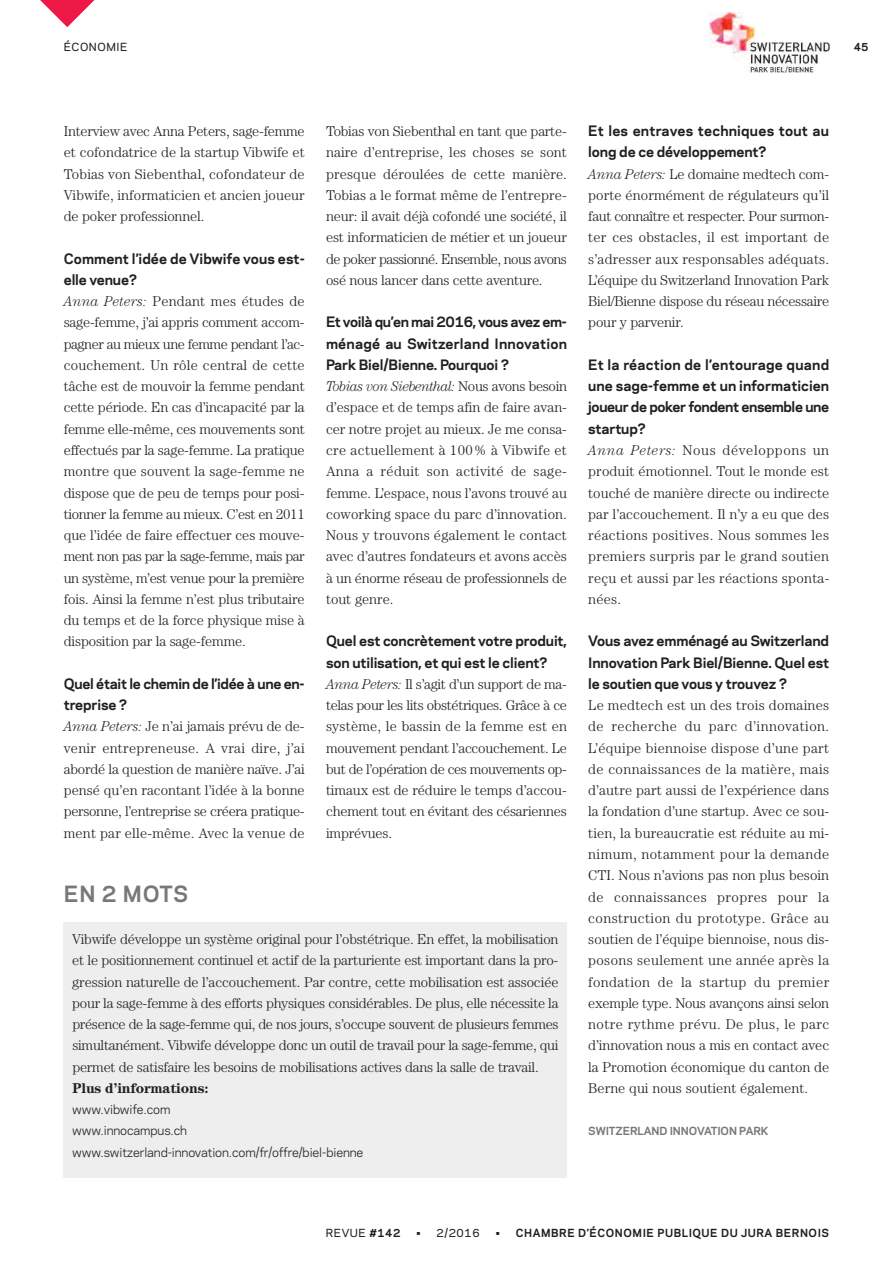
<style>
.page{position:relative;width:893px;height:1263px;background:#fff}
.page>*{position:absolute;margin:0;border:0;box-sizing:border-box;transform-origin:0 0}
.t1{font:700 21px "Galaxie Polaris";letter-spacing:.025em;color:#76787b}
.t2{font:300 14.25px/21.3px "Century";letter-spacing:-.01em;color:#231f20;text-align:justify}
.t3{font:700 14.25px "Century";letter-spacing:-.01em;color:#231f20}
.t4{font:700 13.5px/21.3px "Galaxie Polaris";letter-spacing:-.01em;color:#231f20}
.t5{font:12px/21.3px "Galaxie Polaris";letter-spacing:-.01em;color:#231f20}
.t6{font:700 10.5px "Galaxie Polaris";letter-spacing:.05em;color:#231f20}
.t7{font:700 10.5px "Galaxie Polaris";letter-spacing:-.01em;color:#76787b}
.t8{font:500 10.5px "Galaxie Polaris";letter-spacing:.05em;color:#231f20}
.s1{font-style:italic}
.s2{font-weight:700}
.s3{font-weight:500}
</style>
<div class="page">
<div style="left:64px;top:923px;width:503px;height:255px;background:#eeeeef"></div>
<img style="left:709px;top:13px;width:120px;height:59px">
<p class="t8" style="left:64px;top:43px;width:65px">ÉCONOMIE</p>
<p class="t6" style="left:854px;top:43px;width:16px">45</p>
<p class="t2" style="left:64px;top:122px;width:242px">Interview avec Anna Peters, sage-femme et cofondatrice de la startup Vibwife et Tobias von Siebenthal, cofondateur de Vibwife, informaticien et ancien joueur de poker professionnel.</p>
<p class="t4" style="left:64px;top:249px;width:242px">Comment l’idée de Vibwife vous est&shy;elle venue?</p>
<p class="t2" style="left:64px;top:292px;width:242px"><span class="s1">Anna Peters:</span> Pendant mes études de sage-femme, j’ai appris comment accom&shy;pagner au mieux une femme pendant l’ac&shy;couchement. Un rôle central de cette tâche est de mouvoir la femme pendant cette période. En cas d’incapacité par la femme elle-même, ces mouvements sont effectués par la sage-femme. La pratique montre que souvent la sage-femme ne dispose que de peu de temps pour posi&shy;tionner la femme au mieux. C’est en 2011 que l’idée de faire effectuer ces mouve&shy;ment non pas par la sage-femme, mais par un système, m’est venue pour la première fois. Ainsi la femme n’est plus tributaire du temps et de la force physique mise à disposition par la sage-femme.</p>
<p class="t4" style="left:64px;top:674px;width:242px">Quel était le chemin de l’idée à une en&shy;treprise ?</p>
<p class="t2" style="left:64px;top:717px;width:242px"><span class="s1">Anna Peters:</span> Je n’ai jamais prévu de de&shy;venir entrepreneuse. A vrai dire, j’ai abordé la question de manière naïve. J’ai pensé qu’en racontant l’idée à la bonne personne, l’entreprise se créera pratique&shy;ment par elle-même. Avec la venue de</p>
<p class="t2" style="left:326px;top:122px;width:242px">Tobias von Siebenthal en tant que parte&shy;naire d’entreprise, les choses se sont presque déroulées de cette manière.<br>Tobias a le format même de l’entrepre&shy;neur: il avait déjà cofondé une société, il est informaticien de métier et un joueur de poker passionné. Ensemble, nous avons osé nous lancer dans cette aventure.</p>
<p class="t4" style="left:326px;top:313px;width:242px;text-align:justify">Et voilà qu’en mai 2016, vous avez em&shy;ménagé au Switzerland Innovation Park Biel/Bienne. Pourquoi ?</p>
<p class="t2" style="left:326px;top:377px;width:242px"><span class="s1">Tobias von Siebenthal:</span> Nous avons besoin d’espace et de temps afin de faire avan&shy;cer notre projet au mieux. Je me consa&shy;cre actuellement à 100 % à Vibwife et Anna a réduit son activité de sage&shy;femme. L’espace, nous l’avons trouvé au coworking space du parc d’innovation.<br>Nous y trouvons également le contact avec d’autres fondateurs et avons accès à un énorme réseau de professionnels de tout genre.</p>
<p class="t4" style="left:326px;top:632px;width:242px">Quel est concrètement votre produit, son utilisation, et qui est le client?</p>
<p class="t2" style="left:326px;top:674px;width:242px"><span class="s1">Anna Peters:</span> Il s’agit d’un support de ma&shy;telas pour les lits obstétriques. Grâce à ce système, le bassin de la femme est en mouvement pendant l’accouchement. Le but de l’opération de ces mouvements op&shy;timaux est de réduire le temps d’accou&shy;chement tout en évitant des césariennes imprévues.</p>
<h1 class="t1" style="left:64px;top:885px;width:126px">EN 2 MOTS</h1>
<p class="t2" style="left:72px;top:930px;width:488px">Vibwife développe un système original pour l’obstétrique. En effet, la mobilisation et le positionnement continuel et actif de la parturiente est important dans la pro&shy;gression naturelle de l’accouchement. Par contre, cette mobilisation est associée pour la sage-femme à des efforts physiques considérables. De plus, elle nécessite la présence de la sage-femme qui, de nos jours, s’occupe souvent de plusieurs femmes simultanément. Vibwife développe donc un outil de travail pour la sage-femme, qui permet de satisfaire les besoins de mobilisations actives dans la salle de travail.</p>
<p class="t3" style="left:72px;top:1083px;width:138px">Plus d’informations:</p>
<p class="t5" style="left:72px;top:1100px;width:293px">www.vibwife.com<br>www.innocampus.ch www.switzerland-innovation.com/fr/offre/biel-bienne</p>
<p class="t4" style="left:588px;top:121px;width:242px">Et les entraves techniques tout au long de ce développement?</p>
<p class="t2" style="left:588px;top:164px;width:242px"><span class="s1">Anna Peters:</span> Le domaine medtech com&shy;porte énormément de régulateurs qu’il faut connaître et respecter. Pour surmon&shy;ter ces obstacles, il est important de s’adresser aux responsables adéquats.<br>L’équipe du Switzerland Innovation Park Biel/Bienne dispose du réseau nécessaire pour y parvenir.</p>
<p class="t4" style="left:588px;top:355px;width:242px;text-align:justify">Et la réaction de l’entourage quand une sage-femme et un informaticien joueur de poker fondent ensemble une startup?</p>
<p class="t2" style="left:588px;top:441px;width:243px"><span class="s1">Anna Peters:</span> Nous développons un produit émotionnel. Tout le monde est touché de manière directe ou indirecte par l’accouchement. Il n’y a eu que des réactions positives. Nous sommes les premiers surpris par le grand soutien reçu et aussi par les réactions sponta&shy;nées.</p>
<p class="t4" style="left:588px;top:632px;width:242px;text-align:justify">Vous avez emménagé au Switzerland Innovation Park Biel/Bienne. Quel est le soutien que vous y trouvez ?</p>
<p class="t2" style="left:588px;top:696px;width:243px">Le medtech est un des trois domaines de recherche du parc d’innovation.<br>L’équipe biennoise dispose d’une part de connaissances de la matière, mais d’autre part aussi de l’expérience dans la fondation d’une startup. Avec ce sou&shy;tien, la bureaucratie est réduite au mi&shy;nimum, notamment pour la demande CTI. Nous n’avions pas non plus besoin de connaissances propres pour la construction du prototype. Grâce au soutien de l’équipe biennoise, nous dis&shy;posons seulement une année après la fondation de la startup du premier exemple type. Nous avançons ainsi selon notre rythme prévu. De plus, le parc d’innovation nous a mis en contact avec la Promotion économique du canton de Berne qui nous soutient également.</p>
<p class="t7" style="left:588px;top:1127px;width:182px">SWITZERLAND INNOVATION PARK</p>
<p class="t8" style="left:326px;top:1229px;width:76px">REVUE <span class="s2">#142</span></p>
<p class="t8" style="left:416px;top:1229px;width:65px">• 2/2016</p>
<p class="t6" style="left:496px;top:1229px;width:335px"><span class="s3">•</span> CHAMBRE D’ÉCONOMIE PUBLIQUE DU JURA BERNOIS</p>
</div>
